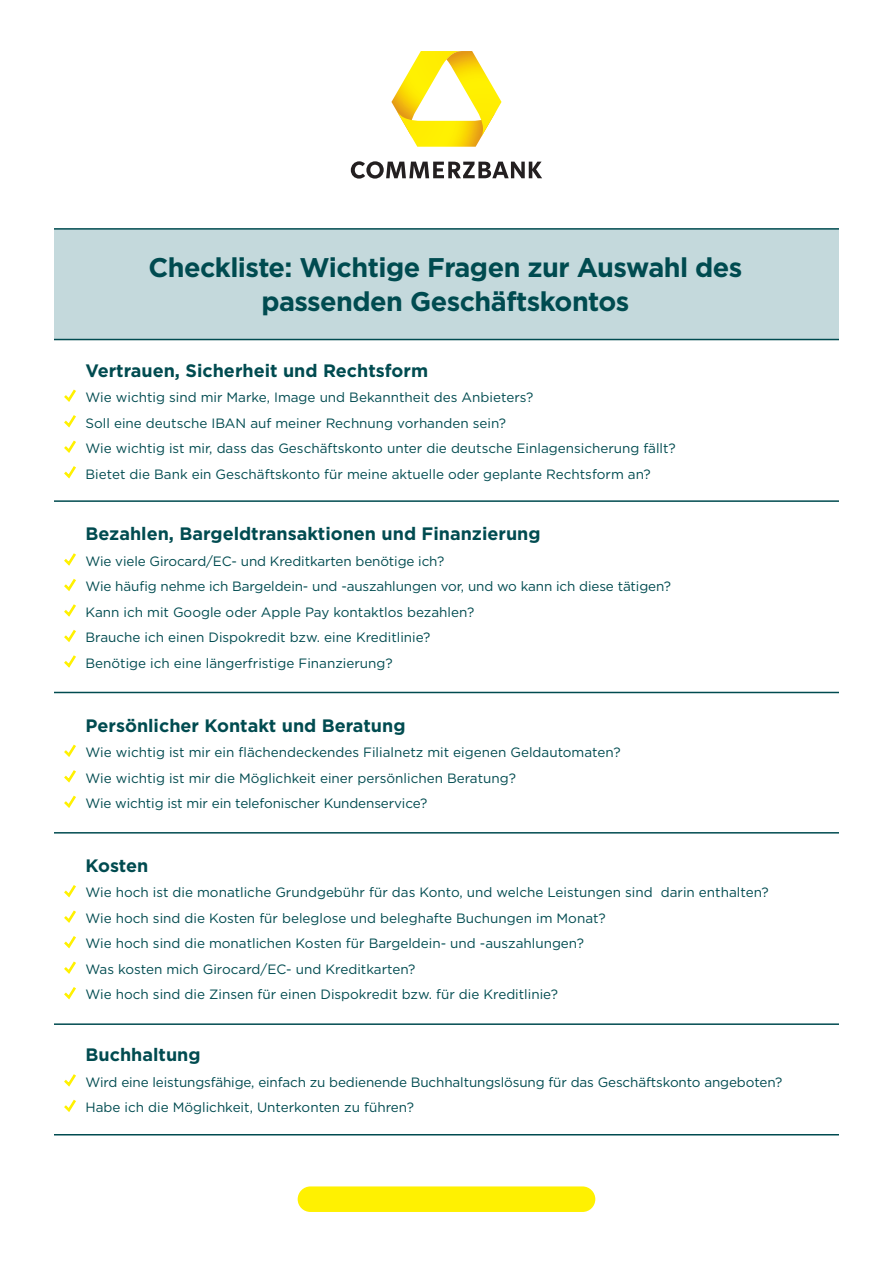
<style>
.page{position:relative;width:893px;height:1263px;background:#fff}
.page>*{position:absolute;margin:0;border:0;box-sizing:border-box;transform-origin:0 0}
.t1{font:700 27px/34px "Gotham";letter-spacing:-.02em;color:#004b50;text-align:center}
.t2{font:700 18px "Gotham";color:#004b50}
.t3{font:13.5px/25.5px "Gotham";color:#004b50}
</style>
<div class="page">
<div style="left:54px;top:230px;width:785px;height:109px;background:#c4d9dc"></div>
<svg style="left:351px;top:161px;width:191px;height:18px"></svg>
<svg style="left:391px;top:51px;width:110px;height:96px"></svg>
<hr style="left:54px;top:339px;width:785px;height:1px;background:#004b50">
<hr style="left:54px;top:500px;width:785px;height:2px;background:#004b50">
<hr style="left:54px;top:692px;width:785px;height:1px;background:#004b50">
<hr style="left:54px;top:832px;width:785px;height:1px;background:#004b50">
<hr style="left:54px;top:1023px;width:785px;height:2px;background:#004b50">
<hr style="left:54px;top:1134px;width:785px;height:1px;background:#004b50">
<svg style="left:64px;top:389px;width:12px;height:13px"></svg>
<svg style="left:64px;top:415px;width:12px;height:13px"></svg>
<svg style="left:64px;top:440px;width:12px;height:13px"></svg>
<svg style="left:64px;top:466px;width:12px;height:13px"></svg>
<svg style="left:64px;top:553px;width:12px;height:13px"></svg>
<svg style="left:64px;top:579px;width:12px;height:13px"></svg>
<svg style="left:64px;top:604px;width:12px;height:13px"></svg>
<svg style="left:64px;top:630px;width:12px;height:13px"></svg>
<svg style="left:64px;top:655px;width:12px;height:13px"></svg>
<svg style="left:64px;top:744px;width:12px;height:13px"></svg>
<svg style="left:64px;top:770px;width:12px;height:13px"></svg>
<svg style="left:64px;top:795px;width:12px;height:13px"></svg>
<svg style="left:64px;top:885px;width:12px;height:13px"></svg>
<svg style="left:64px;top:910px;width:12px;height:13px"></svg>
<svg style="left:64px;top:936px;width:12px;height:13px"></svg>
<svg style="left:64px;top:961px;width:12px;height:13px"></svg>
<svg style="left:64px;top:987px;width:12px;height:13px"></svg>
<svg style="left:64px;top:1074px;width:12px;height:13px"></svg>
<svg style="left:64px;top:1099px;width:12px;height:13px"></svg>
<hr style="left:54px;top:228px;width:785px;height:2px;background:#004b50">
<div style="left:298px;top:1186px;width:297px;height:26px;background:#fff101;border-radius:13px"></div>
<h1 class="t1" style="left:148px;top:251px;width:596px">Checkliste: Wichtige Fragen zur Auswahl des passenden Geschäftskontos</h1>
<h2 class="t2" style="left:86px;top:358px;width:344px">Vertrauen, Sicherheit und Rechtsform</h2>
<p class="t3" style="left:86px;top:384px;width:592px">Wie wichtig sind mir Marke, Image und Bekanntheit des Anbieters?<br>Soll eine deutsche IBAN auf meiner Rechnung vorhanden sein?<br>Wie wichtig ist mir, dass das Geschäftskonto unter die deutsche Einlagensicherung fällt?<br>Bietet die Bank ein Geschäftskonto für meine aktuelle oder geplante Rechtsform an?</p>
<h2 class="t2" style="left:86px;top:522px;width:457px">Bezahlen, Bargeldtransaktionen und Finanzierung</h2>
<p class="t3" style="left:86px;top:548px;width:587px">Wie viele Girocard/EC- und Kreditkarten benötige ich?<br>Wie häufig nehme ich Bargeldein- und -auszahlungen vor, und wo kann ich diese tätigen?<br>Kann ich mit Google oder Apple Pay kontaktlos bezahlen?<br>Brauche ich einen Dispokredit bzw. eine Kreditlinie?<br>Benötige ich eine längerfristige Finanzierung?</p>
<h2 class="t2" style="left:86px;top:713px;width:321px">Persönlicher Kontakt und Beratung</h2>
<p class="t3" style="left:86px;top:739px;width:537px">Wie wichtig ist mir ein flächendeckendes Filialnetz mit eigenen Geldautomaten?<br>Wie wichtig ist mir die Möglichkeit einer persönlichen Beratung?<br>Wie wichtig ist mir ein telefonischer Kundenservice?</p>
<h2 class="t2" style="left:86px;top:854px;width:64px">Kosten</h2>
<p class="t3" style="left:86px;top:880px;width:685px">Wie hoch ist die monatliche Grundgebühr für das Konto, und welche Leistungen sind darin enthalten?<br>Wie hoch sind die Kosten für beleglose und beleghafte Buchungen im Monat?<br>Wie hoch sind die monatlichen Kosten für Bargeldein- und -auszahlungen?<br>Was kosten mich Girocard/EC- und Kreditkarten?<br>Wie hoch sind die Zinsen für einen Dispokredit bzw. für die Kreditlinie?</p>
<h2 class="t2" style="left:86px;top:1043px;width:117px">Buchhaltung</h2>
<p class="t3" style="left:86px;top:1069px;width:698px">Wird eine leistungsfähige, einfach zu bedienende Buchhaltungslösung für das Geschäftskonto angeboten?<br>Habe ich die Möglichkeit, Unterkonten zu führen?</p>
</div>
